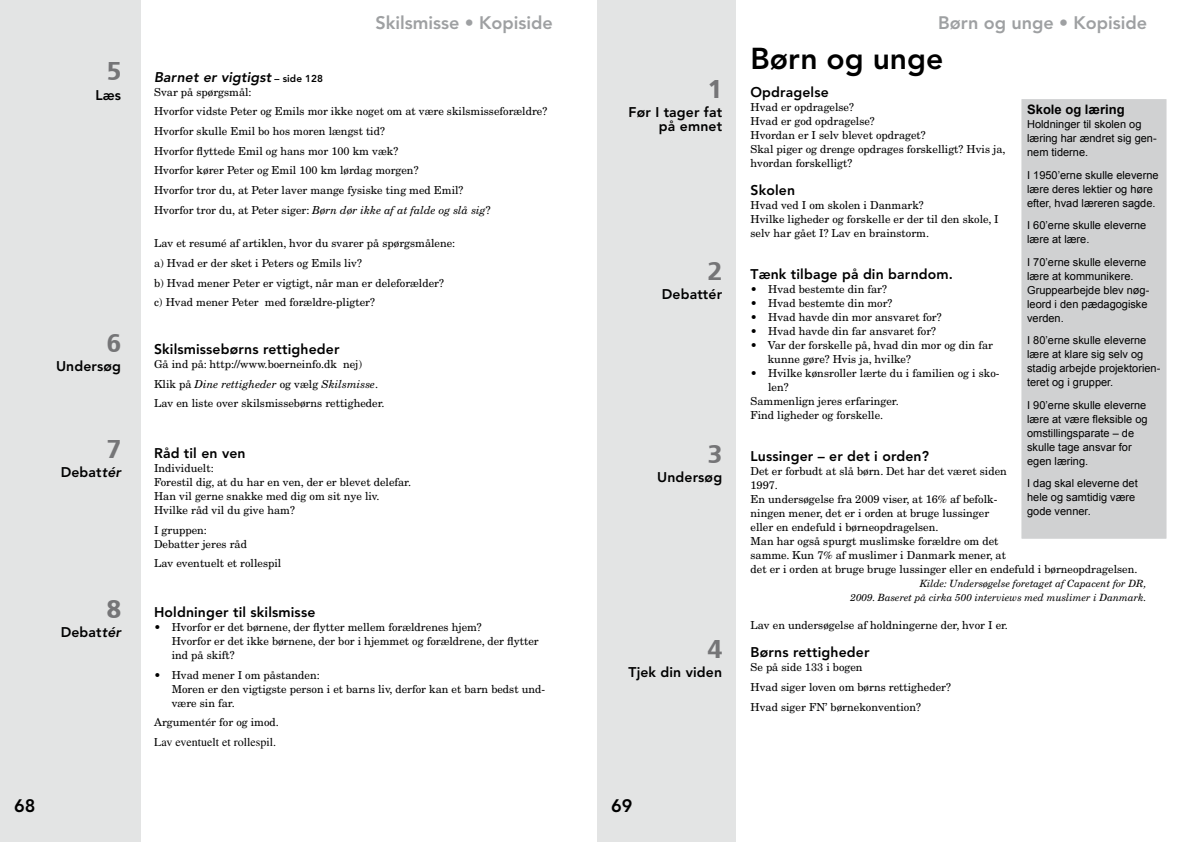
<style>
.page{position:relative;width:1191px;height:842px;background:#fff}
.page>*{position:absolute;margin:0;border:0;box-sizing:border-box;transform-origin:0 0}
.t1{font:800 30px "Avenir";color:#000}
.t2{font:24px "Charcoal CY";color:#757577}
.t3{font:800 18px "Avenir";color:#9ea0a2}
.t4{font:800 18px "Avenir";color:#000}
.t5{font:800 14px/14px "Avenir";letter-spacing:.01em;color:#000;text-align:right}
.t6{font:italic 800 14px "Avenir";letter-spacing:.01em;color:#000}
.t7{font:700 13px "Arial";color:#000}
.t8{font:12px "Times";color:#000}
.t9{font:11px/14px "New Century Schlbk";color:#000}
.t10{font:11px/14px "Arial";color:#000}
.t11{font:italic 10px/14px "New Century Schlbk";color:#000;text-align:right}
.s1{font-style:italic}
.s2{font-style:normal;font-size:10px}
</style>
<div class="page">
<div style="left:597px;top:0;width:139px;height:842px;background:#e3e4e4"></div>
<div style="left:0;top:0;width:140px;height:842px;background:#e3e4e4"></div>
<div style="left:1020px;top:98px;width:147px;height:442px;background:#d0d1d2"></div>
<div style="left:1019px;top:97px;width:149px;height:444px;border:2px solid #fff"></div>
<h2 class="t2" style="left:107px;top:56px;width:16px">5</h2>
<p class="t5" style="left:95px;top:88px;width:27px">Læs</p>
<h2 class="t2" style="left:107px;top:328px;width:16px">6</h2>
<p class="t5" style="left:56px;top:359px;width:67px">Undersøg</p>
<h2 class="t2" style="left:107px;top:434px;width:16px">7</h2>
<p class="t5" style="left:61px;top:465px;width:62px">Debat<span class="s1">tér</span></p>
<h2 class="t2" style="left:107px;top:594px;width:16px">8</h2>
<p class="t5" style="left:61px;top:625px;width:62px">Debat<span class="s1">tér</span></p>
<h3 class="t3" style="left:375px;top:12px;width:179px">Skilsmisse • Kopiside</h3>
<h3 class="t3" style="left:938px;top:12px;width:210px">Børn og unge • Kopiside</h3>
<p class="t6" style="left:154px;top:68px;width:171px">Barnet er vigtigst <span class="s2">– side 128</span></p>
<p class="t9" style="left:154px;top:82px;width:395px;line-height:19.7px">Svar på spørgsmål:<br>Hvorfor vidste Peter og Emils mor ikke noget om at være skilsmisseforældre?<br>Hvorfor skulle Emil bo hos moren længst tid?<br>Hvorfor flyttede Emil og hans mor 100 km væk?<br>Hvorfor kører Peter og Emil 100 km lørdag morgen?<br>Hvorfor tror du, at Peter laver mange fysiske ting med Emil?<br>Hvorfor tror du, at Peter siger: <span class="s1">Børn dør ikke af at falde og slå sig</span>?</p>
<p class="t9" style="left:154px;top:233px;width:303px;line-height:19.7px">Lav et resumé af artiklen, hvor du svarer på spørgsmålene: a) Hvad er der sket i Peters og Emils liv?<br>b) Hvad mener Peter er vigtigt, når man er deleforælder?<br>c) Hvad mener Peter med forældre-pligter?</p>
<p class="t5" style="left:154px;top:342px;width:187px">Skilsmissebørns rettigheder</p>
<p class="t9" style="left:154px;top:354px;width:232px;line-height:19.7px">Gå ind på: http://www.boerneinfo.dk nej)<br>Klik på <span class="s1">Dine rettigheder</span> og vælg <span class="s1">Skilsmisse</span>.<br>Lav en liste over skilsmissebørns rettigheder.</p>
<p class="t5" style="left:154px;top:446px;width:93px">Råd til en ven</p>
<p class="t9" style="left:154px;top:461px;width:258px">Individuelt:<br>Forestil dig, at du har en ven, der er blevet delefar.<br>Han vil gerne snakke med dig om sit nye liv.<br>Hvilke råd vil du give ham?</p>
<p class="t9" style="left:154px;top:523px;width:94px">I gruppen:<br>Debatter jeres råd</p>
<p class="t9" style="left:154px;top:556px;width:129px">Lav eventuelt et rollespil</p>
<p class="t5" style="left:154px;top:605px;width:163px">Holdninger til skilsmisse</p>
<p class="t9" style="left:172px;top:620px;width:368px;text-indent:-18px">• Hvorfor er det børnene, der flytter mellem forældrenes hjem?<br>Hvorfor er det ikke børnene, der bor i hjemmet og forældrene, der flytter ind på skift?</p>
<p class="t9" style="left:172px;top:668px;width:375px;text-indent:-18px">• Hvad mener I om påstanden:<br>Moren er den vigtigste person i et barns liv, derfor kan et barn bedst und&shy;være sin far.</p>
<p class="t9" style="left:154px;top:715px;width:126px">Argumentér for og imod.</p>
<p class="t8" style="left:154px;top:736px;width:123px">Lav eventuelt et rollespil.</p>
<h2 class="t2" style="left:707px;top:74px;width:16px">1</h2>
<p class="t5" style="left:628px;top:105px;width:95px">Før I tager fat på emnet</p>
<h2 class="t2" style="left:707px;top:256px;width:16px">2</h2>
<p class="t5" style="left:662px;top:287px;width:62px">Debattér</p>
<h2 class="t2" style="left:707px;top:439px;width:16px">3</h2>
<p class="t5" style="left:657px;top:470px;width:67px">Undersøg</p>
<h2 class="t2" style="left:707px;top:634px;width:16px">4</h2>
<p class="t5" style="left:628px;top:665px;width:95px">Tjek din viden</p>
<h1 class="t1" style="left:750px;top:41px;width:194px">Børn og unge</h1>
<p class="t5" style="left:750px;top:85px;width:80px">Opdragelse</p>
<p class="t9" style="left:750px;top:100px;width:257px">Hvad er opdragelse?<br>Hvad er god opdragelse?<br>Hvordan er I selv blevet opdraget?<br>Skal piger og drenge opdrages forskelligt? Hvis ja, hvordan forskelligt?</p>
<p class="t5" style="left:750px;top:183px;width:46px">Skolen</p>
<p class="t9" style="left:750px;top:198px;width:250px">Hvad ved I om skolen i Danmark?<br>Hvilke ligheder og forskelle er der til den skole, I selv har gået I? Lav en brainstorm.</p>
<p class="t5" style="left:750px;top:267px;width:204px">Tænk tilbage på din barndom.</p>
<p class="t9" style="left:750px;top:282px;width:138px">• Hvad bestemte din far?</p>
<p class="t9" style="left:750px;top:296px;width:143px">• Hvad bestemte din mor?</p>
<p class="t9" style="left:750px;top:310px;width:193px">• Hvad havde din mor ansvaret for?</p>
<p class="t9" style="left:750px;top:324px;width:187px">• Hvad havde din far ansvaret for?</p>
<p class="t9" style="left:767px;top:338px;width:227px;text-indent:-17px">• Var der forskelle på, hvad din mor og din far kunne gøre? Hvis ja, hvilke?</p>
<p class="t9" style="left:750px;top:366px;width:250px">• Hvilke kønsroller lærte du i familien og i sko-</p>
<p class="t9" style="left:768px;top:380px;width:22px">len?</p>
<p class="t9" style="left:750px;top:394px;width:150px">Sammenlign jeres erfaringer.</p>
<p class="t9" style="left:750px;top:408px;width:134px">Find ligheder og forskelle.</p>
<p class="t5" style="left:750px;top:449px;width:180px">Lussinger – er det i orden?</p>
<p class="t9" style="left:750px;top:464px;width:388px">Det er forbudt at slå børn. Det har det været siden<br>1997.<br>En undersøgelse fra 2009 viser, at 16% af befolk-<br>ningen mener, det er i orden at bruge lussinger<br>eller en endefuld i børneopdragelsen.<br>Man har også spurgt muslimske forældre om det<br>samme. Kun 7% af muslimer i Danmark mener, at<br>det er i orden at bruge bruge lussinger eller en endefuld i børneopdragelsen.</p>
<p class="t11" style="left:850px;top:577px;width:297px">Kilde: Undersøgelse foretaget af Capacent for DR,<br>2009. Baseret på cirka 500 interviews med muslimer i Danmark.</p>
<p class="t9" style="left:750px;top:618px;width:259px">Lav en undersøgelse af holdningerne der, hvor I er.</p>
<p class="t5" style="left:750px;top:645px;width:120px">Børns rettigheder</p>
<p class="t9" style="left:750px;top:658px;width:202px;line-height:19.7px">Se på side 133 i bogen<br>Hvad siger loven om børns rettigheder?<br>Hvad siger FN’ børnekonvention?</p>
<p class="t7" style="left:1027px;top:102px;width:99px">Skole og læring</p>
<p class="t10" style="left:1027px;top:117px;width:131px">Holdninger til skolen og læring har ændret sig gen&shy;nem tiderne.</p>
<p class="t10" style="left:1027px;top:168px;width:133px">I 1950’erne skulle eleverne lære deres lektier og høre efter, hvad læreren sagde.</p>
<p class="t10" style="left:1027px;top:218px;width:121px">I 60’erne skulle eleverne lære at lære.</p>
<p class="t10" style="left:1027px;top:255px;width:124px">I 70’erne skulle eleverne lære at kommunikere.<br>Gruppearbejde blev nøg&shy;leord i den pædagogiske verden.</p>
<p class="t10" style="left:1027px;top:333px;width:135px">I 80’erne skulle eleverne lære at klare sig selv og stadig arbejde projektorien&shy;teret og i grupper.</p>
<p class="t10" style="left:1027px;top:398px;width:122px">I 90’erne skulle eleverne lære at være fleksible og omstillingsparate – de skulle tage ansvar for egen læring.</p>
<p class="t10" style="left:1027px;top:476px;width:112px">I dag skal eleverne det hele og samtidig være gode venner.</p>
<h3 class="t4" style="left:14px;top:795px;width:23px">68</h3>
<h3 class="t4" style="left:611px;top:795px;width:23px">69</h3>
</div>
